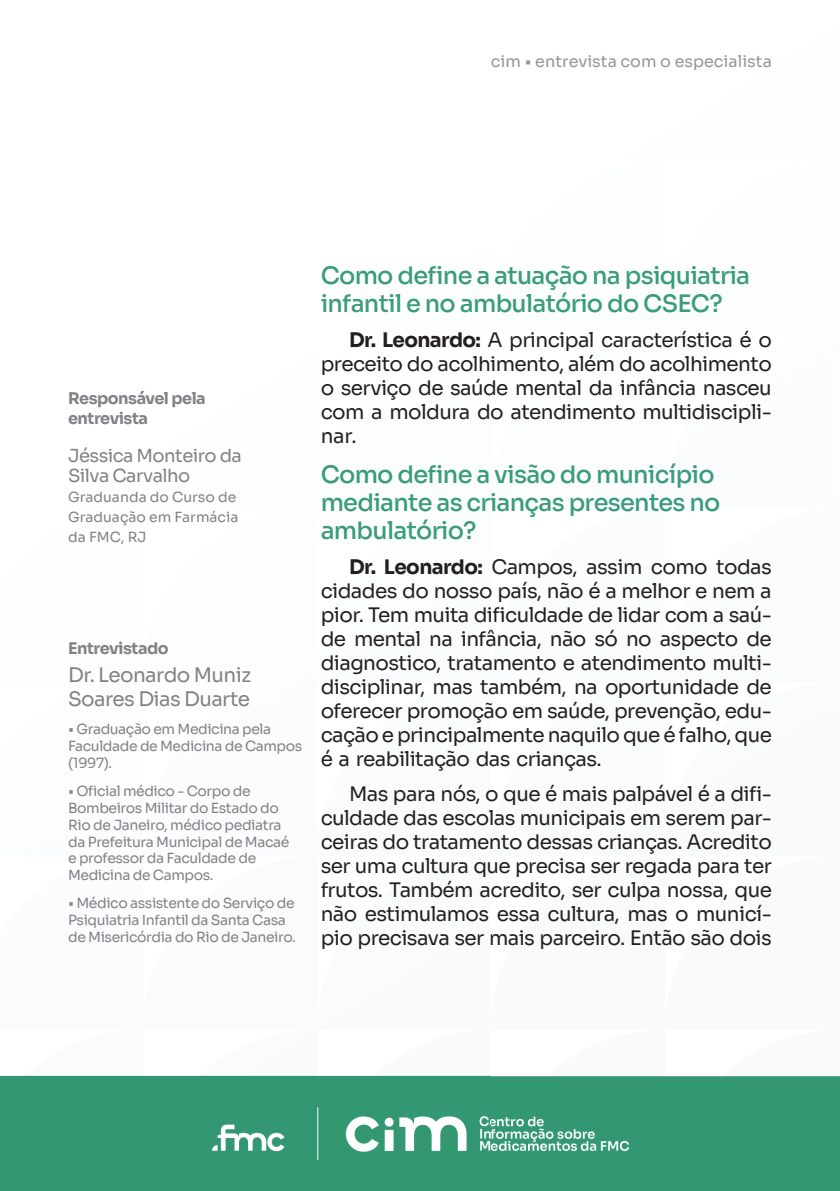
<style>
.page{position:relative;width:840px;height:1191px;background:#fff}
.page>*{position:absolute;margin:0;border:0;box-sizing:border-box;transform-origin:0 0}
.t1{font:500 24px/28px "Sora";letter-spacing:-.03em;color:#399c7b}
.t2{font:20px/24px "Sora";letter-spacing:-.03em;color:#231f20;text-align:justify}
.t3{font:20px/24px "Sora";letter-spacing:-.03em;color:#808285}
.t4{font:18px/20px "Sora";letter-spacing:-.03em;color:#808285}
.t5{font:700 16px/19.2px "Sora";letter-spacing:-.03em;color:#808285}
.t6{font:16px "Sora";color:#939598}
.t7{font:14px/16.8px "Sora";letter-spacing:-.03em;color:#808285}
.t8{font:14px/20px "Sora";color:#808285}
.s1{font-weight:700}
</style>
<div class="page">
<div style="left:0;top:1075px;width:839px;height:116px;background:#339772"></div>
<p class="t6" style="left:490px;top:48px;width:282px">cim • entrevista com o especialista</p>
<p class="t5" style="left:68px;top:387px;width:139px">Responsável pela entrevista</p>
<p class="t4" style="left:68px;top:444px;width:175px">Jéssica Monteiro da<br>Silva Carvalho</p>
<p class="t8" style="left:68px;top:485px;width:172px">Graduanda do Curso de<br>Graduação em Farmácia da FMC, RJ</p>
<p class="t5" style="left:68px;top:637px;width:102px">Entrevistado</p>
<p class="t3" style="left:68px;top:661px;width:184px">Dr. Leonardo Muniz<br>Soares Dias Duarte</p>
<p class="t7" style="left:68px;top:719px;width:235px">• Graduação em Medicina pela<br>Faculdade de Medicina de Campos )1997 .(</p>
<p class="t7" style="left:68px;top:781px;width:222px">• Oficial médico - Corpo de<br>Bombeiros Militar do Estado do<br>Rio de Janeiro, médico pediatra da Prefeitura Municipal de Macaé e professor da Faculdade de<br>Medicina de Campos.</p>
<p class="t7" style="left:68px;top:893px;width:229px">• Médico assistente do Serviço de<br>Psiquiatria Infantil da Santa Casa de Misericórdia do Rio de Janeiro.</p>
<p class="t1" style="left:320px;top:259px;width:431px">Como define a atuação na psiquiatria infantil e no ambulatório do CSEC?</p>
<p class="t2" style="left:320px;top:326px;width:452px;text-indent:28px"><span class="s1">Dr. Leonardo</span> A<span class="s1">:</span> principal característica oé preceito do acolhimento, além do acolhimento o serviço de saúde mental da infância nasceu</p>
<p class="t2" style="left:320px;top:422px;width:37px">nar.</p>
<p class="t2" style="left:320px;top:398px;width:452px">com a moldura do atendimento multidiscipli-</p>
<p class="t1" style="left:320px;top:458px;width:401px">Como define a visão do município mediante as crianças presentes no ambulatório?</p>
<p class="t2" style="left:320px;top:553px;width:452px;text-align:right"><span class="s1">Dr. Leonardo:</span> Campos, assim como todas cidades do nosso país, não aé melhor e nem a</p>
<p class="t2" style="left:320px;top:625px;width:452px">de mental na infância, não só no aspecto de</p>
<p class="t2" style="left:320px;top:601px;width:452px">pior. Tem muita dificuldade de lidar com a saú-</p>
<p class="t2" style="left:320px;top:649px;width:452px">diagnostico, tratamento e atendimento multi-</p>
<p class="t2" style="left:320px;top:673px;width:452px">disciplinar, mas também, na oportunidade de</p>
<p class="t2" style="left:320px;top:697px;width:452px">oferecer promoção em saúde, prevenção, edu-</p>
<p class="t2" style="left:320px;top:745px;width:282px">aé reabilitação das crianças.</p>
<p class="t2" style="left:320px;top:721px;width:452px">cação e principalmente naquilo que é falho, que</p>
<p class="t2" style="left:349px;top:780px;width:424px">Mas para nós o, que é mais palpável aé difi-</p>
<p class="t2" style="left:320px;top:804px;width:452px">culdade das escolas municipais em serem par-</p>
<p class="t2" style="left:320px;top:828px;width:452px">ceiras do tratamento dessas crianças. Acredito</p>
<p class="t2" style="left:320px;top:852px;width:452px">ser uma cultura que precisa ser regada para ter frutos. Também acredito, ser culpa nossa, que</p>
<p class="t2" style="left:320px;top:924px;width:452px">pio precisava ser mais parceiro. Então são dois</p>
<p class="t2" style="left:320px;top:900px;width:452px">não estimulamos essa cultura, mas o municí-</p>
</div>
